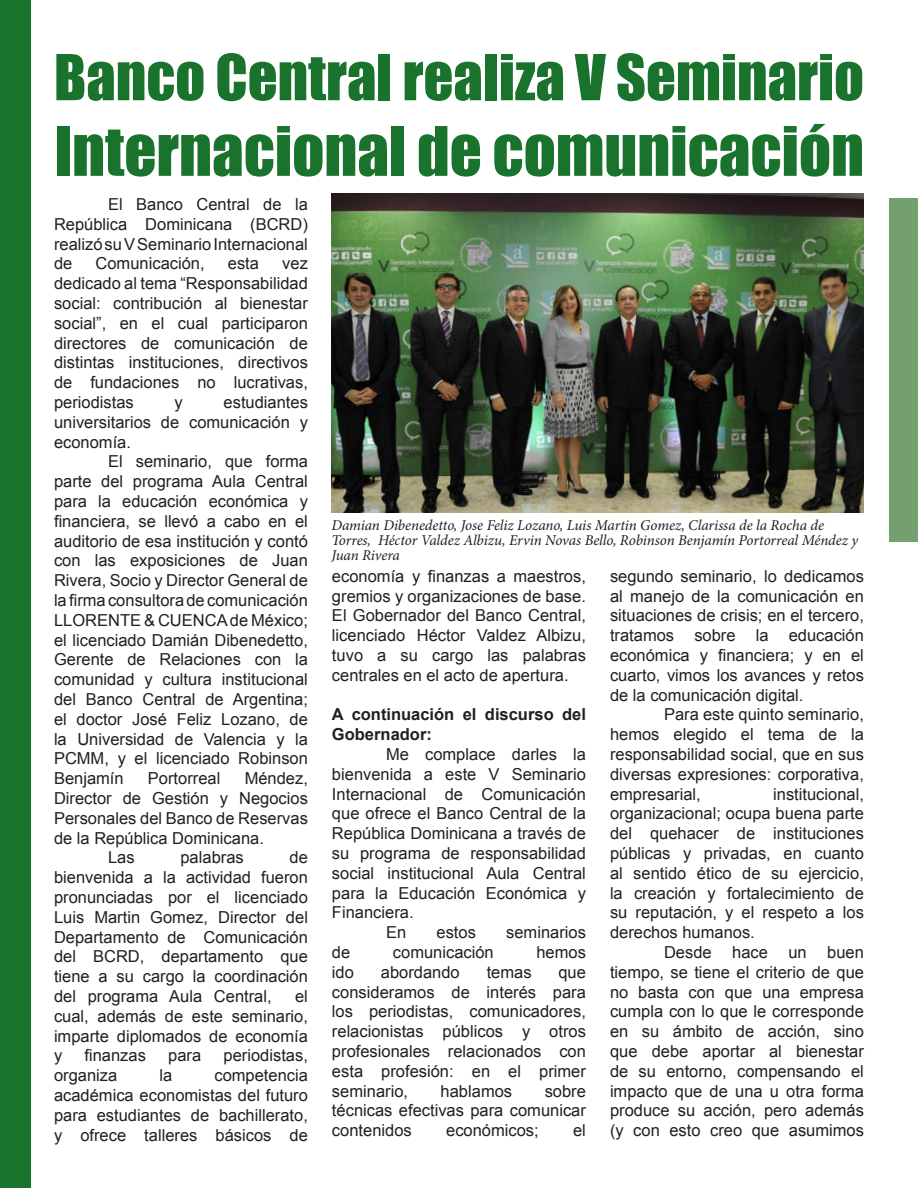
<style>
.page{position:relative;width:918px;height:1188px;background:#fff}
.page>*{position:absolute;margin:0;border:0;box-sizing:border-box;transform-origin:0 0}
.t1{font:63px "Impact";color:#19732d}
.t2{font:58.5px "Impact";color:#19732d}
.t3{font:16.5px/19.8px "Arial";color:#231f20;text-align:justify}
.t4{font:700 16.5px/19.8px "Arial";color:#231f20}
.t5{font:italic 15px/15px "Minion Pro";letter-spacing:-.005em;color:#231f20}
</style>
<div class="page">
<img style="left:332px;top:194px;width:532px;height:319px">
<div style="left:0;top:0;width:31px;height:1188px;background:#19732d"></div>
<div style="left:890px;top:198px;width:28px;height:344px;background:#74a06f"></div>
<p class="t2" style="left:54px;top:32px;width:811px">Banco Central realiza V Seminario</p>
<p class="t1" style="left:54px;top:102px;width:812px">Internacional de comunicación</p>
<p class="t3" style="left:54px;top:194px;width:256px;text-indent:54px">El Banco Central de la República Dominicana (BCRD) realizó su V Seminario Internacional de</p>
<p class="t3" style="left:96px;top:254px;width:111px">Comunicación,</p>
<p class="t3" style="left:228px;top:254px;width:33px">esta</p>
<p class="t3" style="left:54px;top:254px;width:255px;text-indent:228px">vez dedicado al tema “Responsabilidad social: contribución al bienestar social”, en el cual participaron directores de comunicación de distintas instituciones, directivos de fundaciones no lucrativas, periodistas</p>
<p class="t3" style="left:54px;top:392px;width:255px;text-indent:170px">estudiantes universitarios de comunicación y economía.</p>
<p class="t3" style="left:54px;top:452px;width:256px;text-indent:54px">El seminario, que forma parte del programa Aula Central para la educación económica y financiera, se llevó a cabo en el auditorio de esa institución y contó con las exposiciones de Juan Rivera, Socio y Director General de la firma consultora de comunicación LLORENTE &amp; CUENCA de México; el licenciado Damián Dibenedetto, Gerente de Relaciones con la comunidad y cultura institucional del Banco Central de Argentina; el doctor José Feliz Lozano, de la Universidad de Valencia y la PCMM, y el licenciado Robinson Benjamín</p>
<p class="t3" style="left:175px;top:392px;width:10px">y</p>
<p class="t3" style="left:54px;top:769px;width:255px;text-indent:191px">Méndez, Director de Gestión y Negocios Personales del Banco de Reservas de la República Dominicana.</p>
<p class="t3" style="left:108px;top:848px;width:28px">Las</p>
<p class="t3" style="left:180px;top:848px;width:65px">palabras</p>
<p class="t3" style="left:148px;top:769px;width:74px">Portorreal</p>
<p class="t3" style="left:54px;top:848px;width:256px;text-indent:236px">de bienvenida a la actividad fueron pronunciadas por el licenciado Luis Martin Gomez, Director del Departamento de Comunicación del BCRD, departamento que tiene a su cargo la coordinación del programa Aula Central,</p>
<p class="t3" style="left:54px;top:986px;width:255px;text-indent:241px">el cual, además de este seminario, imparte diplomados de economía y</p>
<p class="t3" style="left:85px;top:1046px;width:63px">finanzas</p>
<p class="t3" style="left:168px;top:1046px;width:35px">para</p>
<p class="t3" style="left:224px;top:1046px;width:86px">periodistas,</p>
<p class="t3" style="left:54px;top:1066px;width:65px">organiza</p>
<p class="t3" style="left:159px;top:1066px;width:14px">la</p>
<p class="t3" style="left:54px;top:1066px;width:255px;text-indent:160px">competencia académica economistas del futuro para estudiantes de bachillerato, y ofrece talleres básicos de</p>
<p class="t5" style="left:331px;top:517px;width:528px">Damian Dibenedetto, Jose Feliz Lozano, Luis Martin Gomez, Clarissa de la Rocha de<br>Torres, Héctor Valdez Albizu, Ervin Novas Bello, Robinson Benjamín Portorreal Méndez y<br>Juan Rivera</p>
<p class="t3" style="left:332px;top:566px;width:255px">economía y finanzas a maestros, gremios y organizaciones de base.</p>
<p class="t3" style="left:332px;top:606px;width:255px">El Gobernador del Banco Central, licenciado Héctor Valdez Albizu, tuvo a su cargo las palabras centrales en el acto de apertura.</p>
<p class="t4" style="left:332px;top:705px;width:256px">A continuación el discurso del<br>Gobernador:</p>
<p class="t3" style="left:332px;top:744px;width:256px;text-indent:54px">Me complace darles la bienvenida a este V Seminario Internacional de Comunicación que ofrece el Banco Central de la República Dominicana a través de su programa de responsabilidad social institucional Aula Central para la Educación Económica y Financiera.</p>
<p class="t3" style="left:386px;top:923px;width:22px">En</p>
<p class="t3" style="left:436px;top:923px;width:41px">estos</p>
<p class="t3" style="left:506px;top:923px;width:81px">seminarios</p>
<p class="t3" style="left:332px;top:942px;width:20px">de</p>
<p class="t3" style="left:393px;top:942px;width:102px">comunicación</p>
<p class="t3" style="left:536px;top:942px;width:51px">hemos</p>
<p class="t3" style="left:332px;top:962px;width:24px">ido</p>
<p class="t3" style="left:381px;top:962px;width:80px">abordando</p>
<p class="t3" style="left:487px;top:962px;width:46px">temas</p>
<p class="t3" style="left:332px;top:962px;width:256px;text-indent:226px">que consideramos de interés para los periodistas, comunicadores, relacionistas públicos y otros profesionales relacionados con esta profesión: en el primer seminario,</p>
<p class="t3" style="left:332px;top:1081px;width:256px;text-indent:213px">sobre técnicas efectivas para comunicar contenidos</p>
<p class="t3" style="left:441px;top:1081px;width:73px">hablamos</p>
<p class="t3" style="left:446px;top:1121px;width:94px">económicos;</p>
<p class="t3" style="left:573px;top:1121px;width:14px">el</p>
<p class="t3" style="left:610px;top:566px;width:256px">segundo seminario, lo dedicamos al manejo de la comunicación en situaciones de crisis; en el tercero, tratamos sobre la educación económica y financiera; y en el cuarto, vimos los avances y retos de la comunicación digital.</p>
<p class="t3" style="left:610px;top:705px;width:255px;text-indent:54px">Para este quinto seminario, hemos elegido el tema de la responsabilidad social, que en sus diversas expresiones: corporativa, empresarial,</p>
<p class="t3" style="left:610px;top:784px;width:256px;text-indent:163px">institucional, organizacional; ocupa buena parte del quehacer de instituciones públicas y privadas, en cuanto al sentido ético de su ejercicio, la creación y fortalecimiento de su reputación, y el respeto a los derechos humanos.</p>
<p class="t3" style="left:610px;top:942px;width:256px;text-indent:54px">Desde hace un buen tiempo, se tiene el criterio de que no basta con que una empresa cumpla con lo que le corresponde en su ámbito de acción, sino que debe aportar al bienestar de su entorno, compensando el impacto que de una u otra forma produce su acción, pero además (y con esto creo que asumimos</p>
</div>
